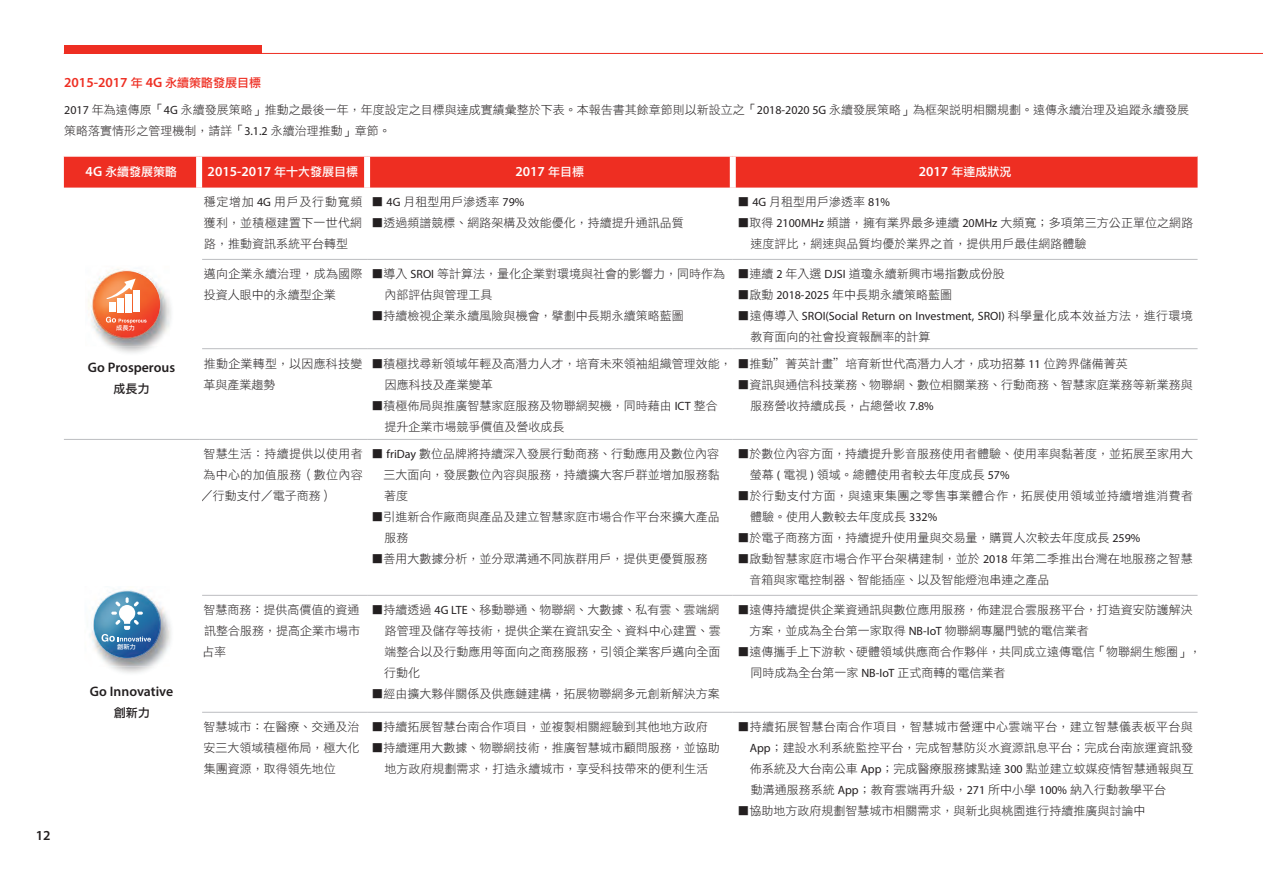
<style>
.page{position:relative;width:1263px;height:893px;background:#fff}
.page>*{position:absolute;margin:0;border:0;box-sizing:border-box;transform-origin:0 0}
.t1{font:600 13.8px "Myriad Pro";color:#231f20}
.t2{font:600 13.8px "Myriad Pro";color:#fff}
.t3{font:600 13.8px "Myriad Pro";color:#ee2e22}
.t4{font:12px/21px "DF Li Hei Std W3";color:#231f20}
.t5{font:12px "Myriad Pro";color:#231f20}
.t6{font:12px/21px "DF Li Hei Std W3";letter-spacing:.03em;color:#231f20}
.t7{font:12px/21px "DF Li Hei Std W3";letter-spacing:.02em;color:#231f20}
.t8{font:12px "DF Li Hei Std W5";color:#fff}
.t9{font:12px "DF Li Hei Std W5";color:#231f20}
.t10{font:6.15px "DF Li Hei Std W5";color:#fff}
.s1{font-family:"DF Li Hei Std W5";font-weight:400;font-size:12px}
.s2{font-family:"Myriad Pro"}
.s3{font-family:"Myriad Pro";font-weight:600;font-size:13.8px}
.s4{font-family:"DF Li Hei Std W3"}
</style>
<div class="page">
<div style="left:64px;top:45px;width:197px;height:8px;background:#ee2e22"></div>
<hr style="left:64px;top:53px;width:1199px;height:1px;background:#ee2e22">
<div style="left:64px;top:157px;width:1133px;height:31px;background:#ee2e22"></div>
<div style="left:196px;top:157px;width:6px;height:31px;background:#fff"></div>
<div style="left:364px;top:157px;width:6px;height:31px;background:#fff"></div>
<div style="left:730px;top:157px;width:6px;height:31px;background:#fff"></div>
<hr style="left:202px;top:259px;width:165px;height:1px;background:#bcbdc0">
<hr style="left:367px;top:259px;width:366px;height:1px;background:#bcbdc0">
<hr style="left:733px;top:259px;width:464px;height:1px;background:#bcbdc0">
<hr style="left:202px;top:348px;width:165px;height:1px;background:#bcbdc0">
<hr style="left:367px;top:348px;width:366px;height:1px;background:#bcbdc0">
<hr style="left:733px;top:348px;width:464px;height:1px;background:#bcbdc0">
<hr style="left:64px;top:439px;width:135px;height:1px;background:#bcbdc0">
<hr style="left:199px;top:439px;width:168px;height:1px;background:#bcbdc0">
<hr style="left:367px;top:439px;width:366px;height:1px;background:#bcbdc0">
<hr style="left:733px;top:439px;width:464px;height:1px;background:#bcbdc0">
<hr style="left:202px;top:595px;width:165px;height:1px;background:#bcbdc0">
<hr style="left:367px;top:595px;width:366px;height:1px;background:#bcbdc0">
<hr style="left:733px;top:595px;width:464px;height:1px;background:#bcbdc0">
<hr style="left:202px;top:712px;width:165px;height:1px;background:#bcbdc0">
<hr style="left:367px;top:712px;width:366px;height:1px;background:#bcbdc0">
<hr style="left:733px;top:712px;width:464px;height:1px;background:#bcbdc0">
<img style="left:85px;top:266px;width:85px;height:80px">
<img style="left:94px;top:271px;width:66px;height:66px;border-radius:33px">
<div style="left:126px;top:294px;width:6px;height:18px;background:#fff"></div>
<div style="left:118px;top:298px;width:6px;height:14px;background:#fff"></div>
<div style="left:110px;top:302px;width:6px;height:10px;background:#fff"></div>
<div style="left:134px;top:290px;width:6px;height:22px;background:#fff"></div>
<svg style="left:107px;top:279px;width:29px;height:20px"></svg>
<svg style="left:106px;top:317px;width:41px;height:7px"></svg>
<img style="left:85px;top:586px;width:85px;height:81px">
<img style="left:94px;top:592px;width:66px;height:66px;border-radius:33px">
<svg style="left:102px;top:597px;width:49px;height:45px"></svg>
<p class="t1" style="left:36px;top:826px;width:16px">12</p>
<p class="t3" style="left:64px;top:73px;width:199px">2015-2017 <span class="s1">年</span> 4G <span class="s1">永續策略發展目標</span></p>
<p class="t4" style="left:64px;top:99px;width:1126px"><span class="s2">2017</span> 年為遠傳原「<span class="s2">4G</span> 永續發展策略」推動之最後一年，年度設定之目標與達成實績彙整於下表。本報告書其餘章節則以新設立之「<span class="s2">2018-2020 5G</span> 永續發展策略」為框架說明相關規劃。遠傳永續治理及追蹤永續發展策略落實情形之管理機制，請詳「<span class="s2">3.1.2</span> 永續治理推動」章節。</p>
<p class="t8" style="left:86px;top:165px;width:93px"><span class="s3">4G</span> 永續發展策略</p>
<p class="t2" style="left:208px;top:163px;width:152px">2015-2017 <span class="s1">年十大發展目標</span></p>
<p class="t2" style="left:515px;top:163px;width:70px">2017 <span class="s1">年目標</span></p>
<p class="t8" style="left:919px;top:165px;width:94px"><span class="s3">2017</span> 年達成狀況</p>
<p class="t10" style="left:116px;top:324px;width:20px">成長力</p>
<p class="t1" style="left:88px;top:359px;width:89px">Go Prosperous</p>
<p class="t9" style="left:114px;top:383px;width:37px">成長力</p>
<p class="t10" style="left:117px;top:644px;width:20px">創新力</p>
<p class="t1" style="left:90px;top:683px;width:85px">Go Innovative</p>
<p class="t9" style="left:114px;top:706px;width:37px">創新力</p>
<p class="t4" style="left:204px;top:191px;width:160px;text-align:justify">穩定增加 <span class="s2">4G</span> 用戶及行動寬頻獲利，並積極建置下一世代網路，推動資訊系統平台轉型</p>
<p class="t4" style="left:372px;top:191px;width:154px">■ <span class="s2">4G</span> 月租型用戶滲透率 <span class="s2">79%</span></p>
<p class="t4" style="left:372px;top:212px;width:313px">■透過頻譜競標、網路架構及效能優化，持續提升通訊品質</p>
<p class="t4" style="left:204px;top:263px;width:160px">邁向企業永續治理，成為國際投資人眼中的永續型企業</p>
<p class="t4" style="left:384px;top:263px;width:342px;text-indent:-13px">■導入 <span class="s2">SROI</span> 等計算法，量化企業對環境與社會的影響力，同時作為內部評估與管理工具</p>
<p class="t4" style="left:372px;top:305px;width:313px">■持續檢視企業永續風險與機會，擘劃中長期永續策略藍圖</p>
<p class="t7" style="left:203px;top:352px;width:160px">推動企業轉型，以因應科技變革與產業趨勢</p>
<p class="t4" style="left:385px;top:352px;width:348px;text-indent:-13px">■積極找尋新領域年輕及高潛力人才，培育未來領袖組織管理效能，因應科技及產業變革</p>
<p class="t4" style="left:384px;top:394px;width:335px;text-indent:-13px">■積極佈局與推廣智慧家庭服務及物聯網契機，同時藉由 <span class="s2">ICT</span> 整合提升企業市場競爭價值及營收成長</p>
<p class="t4" style="left:201px;top:443px;width:164px;text-align:justify">智慧生活：持續提供以使用者為中心的加值服務（數位內容／行動支付／電子商務）</p>
<p class="t4" style="left:384px;top:443px;width:337px;text-align:justify;text-indent:-12px">■ <span class="s2">friDay</span> 數位品牌將持續深入發展行動商務、行動應用及數位內容三大面向，發展數位內容與服務，持續擴大客戶群並增加服務黏著度</p>
<p class="t4" style="left:385px;top:506px;width:337px;text-indent:-13px">■引進新合作廠商與產品及建立智慧家庭市場合作平台來擴大產品服務</p>
<p class="t4" style="left:372px;top:548px;width:337px">■善用大數據分析，並分眾溝通不同族群用戶，提供更優質服務</p>
<p class="t4" style="left:202px;top:599px;width:159px;text-align:justify">智慧商務：提供高價值的資通訊整合服務，提高企業市場市占率</p>
<p class="t4" style="left:384px;top:599px;width:338px;text-align:justify;text-indent:-13px">■持續透過 <span class="s2">4G LTE</span>、移動聯通、物聯網、大數據、私有雲、雲端網路管理及儲存等技術，提供企業在資訊安全、資料中心建置、雲端整合以及行動應用等面向之商務服務，引領企業客戶邁向全面行動化</p>
<p class="t4" style="left:372px;top:683px;width:349px">■經由擴大夥伴關係及供應鏈建構，拓展物聯網多元創新解決方案</p>
<p class="t4" style="left:203px;top:716px;width:158px;text-align:justify">智慧城市：在醫療、交通及治安三大領域積極佈局，極大化集團資源，取得領先地位</p>
<p class="t4" style="left:372px;top:716px;width:337px">■持續拓展智慧台南合作項目，並複製相關經驗到其他地方政府</p>
<p class="t4" style="left:372px;top:737px;width:349px;text-align:center">■持續運用大數據、物聯網技術，推廣智慧城市顧問服務，並協助地方政府規劃需求，打造永續城市，享受科技帶來的便利生活</p>
<p class="t4" style="left:737px;top:191px;width:154px">■ <span class="s2">4G</span> 月租型用戶滲透率 <span class="s2">81%</span></p>
<p class="t4" style="left:750px;top:212px;width:444px;text-indent:-13px">■取得 <span class="s2">2100MHz</span> 頻譜，擁有業界最多連續 <span class="s2">20MHz</span> 大頻寬；多項第三方公正單位之網路速度評比，網速與品質均優於業界之首，提供用戶最佳網路體驗</p>
<p class="t4" style="left:737px;top:263px;width:269px">■連續 <span class="s2">2</span> 年入選 <span class="s2">DJSI</span> 道瓊永續新興市場指數成份股</p>
<p class="t4" style="left:737px;top:284px;width:216px">■啟動 <span class="s2">2018-2025</span> 年中長期永續策略藍圖</p>
<p class="t5" style="left:737px;top:309px;width:457px"><span class="s4">■遠傳導入</span> SROI(Social Return on Investment, SROI) <span class="s4">科學量化成本效益方法，進行環境</span></p>
<p class="t4" style="left:750px;top:326px;width:181px">教育面向的社會投資報酬率的計算</p>
<p class="t4" style="left:737px;top:352px;width:392px">■推動＂菁英計畫＂培育新世代高潛力人才，成功招募 <span class="s2">11</span> 位跨界儲備菁英</p>
<p class="t4" style="left:750px;top:373px;width:444px;text-indent:-13px">■資訊與通信科技業務、物聯網、數位相關業務、行動商務、智慧家庭業務等新業務與服務營收持續成長，占總營收 <span class="s2">7.8%</span></p>
<p class="t4" style="left:750px;top:443px;width:445px;text-indent:-13px">■於數位內容方面，持續提升影音服務使用者體驗、使用率與黏著度，並拓展至家用大螢幕 <span class="s2">(</span> 電視 <span class="s2">)</span> 領域。總體使用者較去年度成長 <span class="s2">57%</span></p>
<p class="t6" style="left:750px;top:485px;width:444px;text-indent:-13px">■於行動支付方面，與遠東集團之零售事業體合作，拓展使用領域並持續增進消費者體驗。使用人數較去年度成長 <span class="s2">332%</span></p>
<p class="t4" style="left:737px;top:527px;width:404px">■於電子商務方面，持續提升使用量與交易量，購買人次較去年度成長 <span class="s2">259%</span></p>
<p class="t4" style="left:749px;top:548px;width:445px;text-indent:-12px">■啟動智慧家庭市場合作平台架構建制，並於 <span class="s2">2018</span> 年第二季推出台灣在地服務之智慧音箱與家電控制器、智能插座、以及智能燈泡串連之產品</p>
<p class="t4" style="left:750px;top:599px;width:445px;text-indent:-12px">■遠傳持續提供企業資通訊與數位應用服務，佈建混合雲服務平台，打造資安防護解決方案，並成為全台第一家取得 <span class="s2">NB-IoT</span> 物聯網專屬門號的電信業者</p>
<p class="t4" style="left:750px;top:641px;width:452px;text-indent:-13px">■遠傳攜手上下游軟、硬體領域供應商合作夥伴，共同成立遠傳電信「物聯網生態圈」，同時成為全台第一家 <span class="s2">NB-IoT</span> 正式商轉的電信業者</p>
<p class="t4" style="left:750px;top:716px;width:445px;text-align:justify;text-indent:-12px">■持續拓展智慧台南合作項目，智慧城市營運中心雲端平台，建立智慧儀表板平台與<span class="s2">App</span>；建設水利系統監控平台，完成智慧防災水資源訊息平台；完成台南旅運資訊發佈系統及大台南公車 <span class="s2">App</span>；完成醫療服務據點達 <span class="s2">300</span> 點並建立蚊媒疫情智慧通報與互動溝通服務系統 <span class="s2">App</span>；教育雲端再升級，<span class="s2">271</span> 所中小學 <span class="s2">100%</span> 納入行動教學平台</p>
<p class="t4" style="left:737px;top:800px;width:409px">■協助地方政府規劃智慧城市相關需求，與新北與桃園進行持續推廣與討論中</p>
</div>
